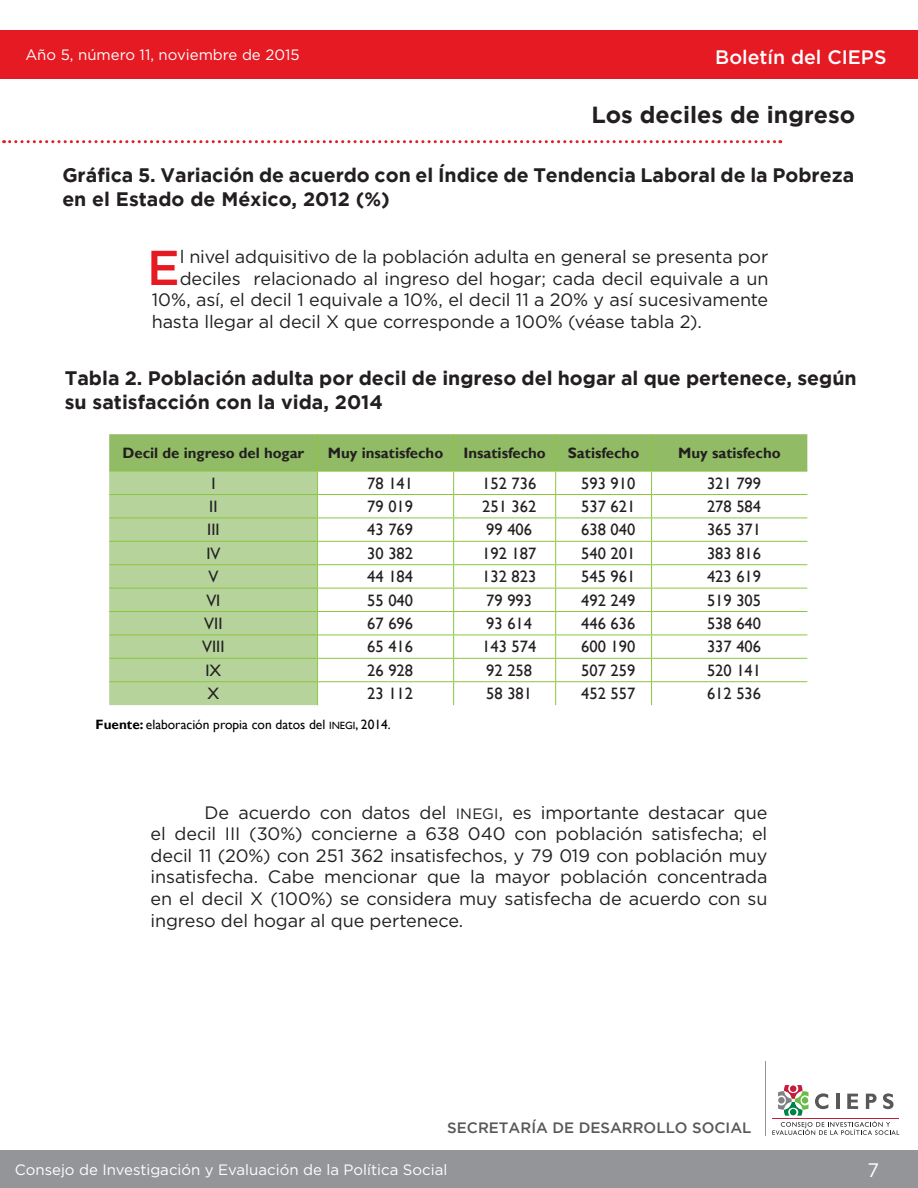
<style>
.page{position:relative;width:918px;height:1188px;background:#fff}
.page>*{position:absolute;margin:0;border:0;box-sizing:border-box;transform-origin:0 0}
.t1{font:500 48.9px "Gotham";color:#e51a23}
.t2{font:700 23.25px "Gotham";color:#231f20}
.t3{font:700 19.5px/23.4px "Gotham";color:#231f20}
.t4{font:500 19.5px "Gotham";color:#fff}
.t5{font:19.5px "Gotham";color:#fff}
.t6{font:18px/21.6px "Gotham";letter-spacing:-.005em;color:#231f20;text-align:justify}
.t7{font:16.5px "Gill Sans";color:#231f20}
.t8{font:15px "Gotham";color:#fff}
.t9{font:700 15px "Gill Sans";color:#231f20}
.t10{font:500 15px "Gotham";color:#57585a}
.t11{font:13.5px "Gill Sans";color:#000001}
.s1{font-weight:700}
.s2{font-size:10.5px}
.s3{font-size:15px}
</style>
<div class="page">
<div style="left:0;top:1150px;width:918px;height:38px;background:#939598"></div>
<div style="left:0;top:31px;width:918px;height:48px;background:#e51a23"></div>
<hr style="left:765px;top:1061px;width:1px;height:74px;background:#969697">
<svg style="left:772px;top:1085px;width:127px;height:50px"></svg>
<svg style="left:4px;top:140px;width:777px;height:3px"></svg>
<svg style="left:109px;top:434px;width:698px;height:271px"></svg>
<p class="t8" style="left:25px;top:46px;width:276px">Año 5, número 11, noviembre de 2015</p>
<p class="t4" style="left:715px;top:46px;width:173px">Boletín del CIEPS</p>
<p class="t2" style="left:591px;top:106px;width:265px">Los deciles de ingreso</p>
<p class="t3" style="left:62px;top:165px;width:793px">Gráfica 5. Variación de acuerdo con el Índice de Tendencia Laboral de la Pobreza en el Estado de México, 2012 (%)</p>
<h1 class="t1" style="left:147px;top:240px;width:34px">E</h1>
<p class="t6" style="left:180px;top:246px;width:590px">l nivel adquisitivo de la población adulta en general se presenta por</p>
<p class="t6" style="left:180px;top:267px;width:590px">deciles relacionado al ingreso del hogar; cada decil equivale a un</p>
<p class="t6" style="left:152px;top:289px;width:618px">10%, así, el decil 1 equivale a 10%, el decil 11 a 20% y así sucesivamente</p>
<p class="t6" style="left:152px;top:310px;width:552px">hasta llegar al decil X que corresponde a 100% (véase tabla 2).</p>
<p class="t3" style="left:65px;top:368px;width:793px">Tabla 2. Población adulta por decil de ingreso del hogar al que pertenece, según su satisfacción con la vida, 2014</p>
<p class="t9" style="left:122px;top:444px;width:183px">Decil de ingreso del hogar</p>
<p class="t9" style="left:328px;top:444px;width:117px">Muy insatisfecho</p>
<p class="t9" style="left:463px;top:444px;width:84px">Insatisfecho</p>
<p class="t9" style="left:568px;top:444px;width:73px">Satisfecho</p>
<p class="t9" style="left:678px;top:444px;width:104px">Muy satisfecho</p>
<p class="t7" style="left:211px;top:473px;width:6px">I</p>
<p class="t7" style="left:367px;top:473px;width:47px">78 141</p>
<p class="t7" style="left:482px;top:473px;width:56px">152 736</p>
<p class="t7" style="left:581px;top:473px;width:56px">593 910</p>
<p class="t7" style="left:707px;top:473px;width:56px">321 799</p>
<p class="t7" style="left:209px;top:497px;width:10px">II</p>
<p class="t7" style="left:367px;top:497px;width:47px">79 019</p>
<p class="t7" style="left:482px;top:497px;width:56px">251 362</p>
<p class="t7" style="left:581px;top:497px;width:56px">537 621</p>
<p class="t7" style="left:707px;top:497px;width:56px">278 584</p>
<p class="t7" style="left:207px;top:520px;width:14px">III</p>
<p class="t7" style="left:367px;top:520px;width:47px">43 769</p>
<p class="t7" style="left:486px;top:520px;width:47px">99 406</p>
<p class="t7" style="left:581px;top:520px;width:56px">638 040</p>
<p class="t7" style="left:707px;top:520px;width:56px">365 371</p>
<p class="t7" style="left:206px;top:543px;width:16px">IV</p>
<p class="t7" style="left:367px;top:543px;width:47px">30 382</p>
<p class="t7" style="left:482px;top:543px;width:56px">192 187</p>
<p class="t7" style="left:581px;top:543px;width:56px">540 201</p>
<p class="t7" style="left:707px;top:543px;width:56px">383 816</p>
<p class="t7" style="left:208px;top:567px;width:11px">V</p>
<p class="t7" style="left:367px;top:567px;width:47px">44 184</p>
<p class="t7" style="left:482px;top:567px;width:56px">132 823</p>
<p class="t7" style="left:581px;top:567px;width:56px">545 961</p>
<p class="t7" style="left:707px;top:567px;width:56px">423 619</p>
<p class="t7" style="left:206px;top:590px;width:16px">VI</p>
<p class="t7" style="left:367px;top:590px;width:47px">55 040</p>
<p class="t7" style="left:486px;top:590px;width:47px">79 993</p>
<p class="t7" style="left:581px;top:590px;width:56px">492 249</p>
<p class="t7" style="left:707px;top:590px;width:56px">519 305</p>
<p class="t7" style="left:204px;top:614px;width:20px">VII</p>
<p class="t7" style="left:367px;top:614px;width:47px">67 696</p>
<p class="t7" style="left:486px;top:614px;width:47px">93 614</p>
<p class="t7" style="left:581px;top:614px;width:56px">446 636</p>
<p class="t7" style="left:707px;top:614px;width:56px">538 640</p>
<p class="t7" style="left:202px;top:637px;width:24px">VIII</p>
<p class="t7" style="left:367px;top:637px;width:47px">65 416</p>
<p class="t7" style="left:482px;top:637px;width:56px">143 574</p>
<p class="t7" style="left:581px;top:637px;width:56px">600 190</p>
<p class="t7" style="left:707px;top:637px;width:56px">337 406</p>
<p class="t7" style="left:205px;top:660px;width:17px">IX</p>
<p class="t7" style="left:367px;top:660px;width:47px">26 928</p>
<p class="t7" style="left:486px;top:660px;width:47px">92 258</p>
<p class="t7" style="left:581px;top:660px;width:56px">507 259</p>
<p class="t7" style="left:707px;top:660px;width:56px">520 141</p>
<p class="t7" style="left:208px;top:684px;width:13px">X</p>
<p class="t7" style="left:367px;top:684px;width:47px">23 112</p>
<p class="t7" style="left:486px;top:684px;width:47px">58 381</p>
<p class="t7" style="left:581px;top:684px;width:56px">452 557</p>
<p class="t7" style="left:707px;top:684px;width:56px">612 536</p>
<p class="t11" style="left:96px;top:716px;width:297px"><span class="s1">Fuente:</span> elaboración propia con datos del <span class="s2">INEGI</span>, 2014.</p>
<p class="t6" style="left:151px;top:801px;width:618px;text-indent:54px">De acuerdo con datos del <span class="s3">INEGI</span>, es importante destacar que el decil III (30%) concierne a 638 040 con población satisfecha; el decil 11 (20%) con 251 362 insatisfechos, y 79 019 con población muy insatisfecha. Cabe mencionar que la mayor población concentrada en el decil X (100%) se considera muy satisfecha de acuerdo con su ingreso del hogar al que pertenece.</p>
<p class="t10" style="left:447px;top:1122px;width:306px">SECRETARÍA DE DESARROLLO SOCIAL</p>
<p class="t8" style="left:15px;top:1161px;width:434px">Consejo de Investigación y Evaluación de la Política Social</p>
<p class="t5" style="left:867px;top:1160px;width:13px">7</p>
</div>
